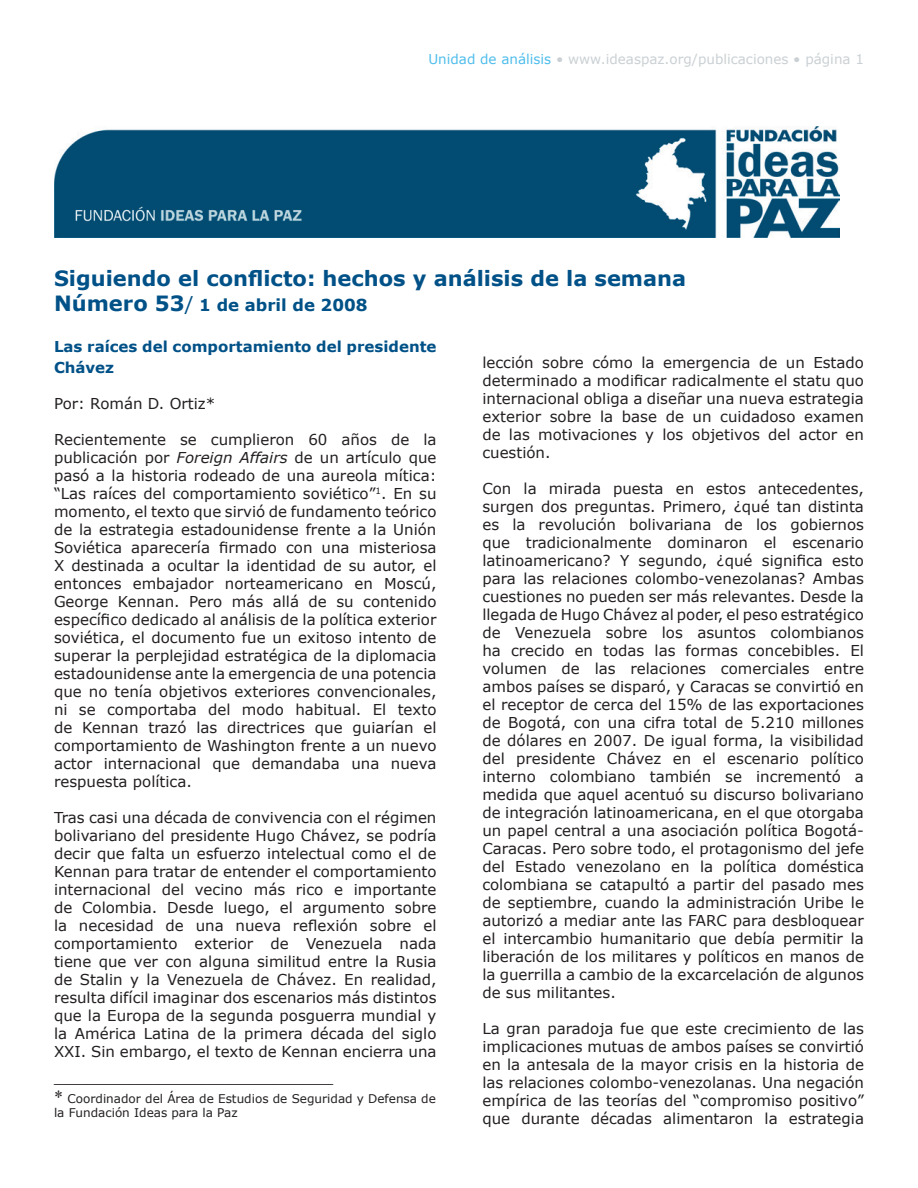
<style>
.page{position:relative;width:918px;height:1188px;background:#fff}
.page>*{position:absolute;margin:0;border:0;box-sizing:border-box;transform-origin:0 0}
.t1{font:700 21px "Verdana";color:#005187}
.t2{font:18px "Times New Roman";color:#231f20}
.t3{font:700 16.5px "Verdana";color:#005187}
.t4{font:15px/18px "Verdana";color:#231f20;text-align:justify}
.t5{font:700 15px/21.6px "Verdana";color:#005187}
.t6{font:13.5px "Verdana";color:#cad0d4}
.t7{font:12px/14.4px "Verdana";color:#231f20}
.s1{color:#4fbdec}
.s2{font-size:21px}
.s3{font-weight:400;font-size:19.5px}
.s4{font-style:italic}
.s5{font-family:"Times New Roman";font-size:18px}
</style>
<div class="page">
<img style="left:54px;top:126px;width:786px;height:112px">
<p class="t6" style="left:428px;top:51px;width:437px"><span class="s1">Unidad de análisis</span> • www.ideaspaz.org/publicaciones • página 1</p>
<h1 class="t1" style="left:54px;top:265px;width:634px">Siguiendo el conflicto: hechos y análisis de la semana</h1>
<p class="t3" style="left:54px;top:295px;width:315px"><span class="s2">Número 53</span><span class="s3">/</span> 1 de abril de 2008</p>
<p class="t5" style="left:54px;top:335px;width:384px">Las raíces del comportamiento del presidente<br>Chávez</p>
<p class="t4" style="left:54px;top:394px;width:163px">Por: Román D. Ortiz*</p>
<p class="t4" style="left:54px;top:430px;width:384px">Recientemente se cumplieron 60 años de la publicación por <span class="s4">Foreign Affairs</span> de un artículo que pasó a la historia rodeado de una aureola mítica: “Las raíces del comportamiento soviético”<sup>1</sup>. En su momento, el texto que sirvió de fundamento teórico de la estrategia estadounidense frente a la Unión Soviética aparecería firmado con una misteriosa X destinada a ocultar la identidad de su autor, el entonces embajador norteamericano en Moscú, George Kennan. Pero más allá de su contenido específico dedicado al análisis de la política exterior soviética, el documento fue un exitoso intento de superar la perplejidad estratégica de la diplomacia estadounidense ante la emergencia de una potencia que no tenía objetivos exteriores convencionales, ni se comportaba del modo habitual. El texto de Kennan trazó las directrices que guiarían el comportamiento de Washington frente a un nuevo actor internacional que demandaba una nueva respuesta política.</p>
<p class="t4" style="left:54px;top:808px;width:384px">Tras casi una década de convivencia con el régimen bolivariano del presidente Hugo Chávez, se podría decir que falta un esfuerzo intelectual como el de Kennan para tratar de entender el comportamiento internacional del vecino más rico e importante de Colombia. Desde luego, el argumento sobre la necesidad de una nueva reflexión sobre el comportamiento exterior de Venezuela nada tiene que ver con alguna similitud entre la Rusia de Stalin y la Venezuela de Chávez. En realidad, resulta difícil imaginar dos escenarios más distintos que la Europa de la segunda posguerra mundial y la América Latina de la primera década del siglo XXI. Sin embargo, el texto de Kennan encierra una</p>
<p class="t2" style="left:54px;top:1063px;width:280px">_______________________________</p>
<p class="t7" style="left:54px;top:1091px;width:383px"><span class="s5">*</span> Coordinador del Área de Estudios de Seguridad y Defensa de la Fundación Ideas para la Paz</p>
<p class="t4" style="left:482px;top:353px;width:383px">lección sobre cómo la emergencia de un Estado determinado a modificar radicalmente el statu quo internacional obliga a diseñar una nueva estrategia exterior sobre la base de un cuidadoso examen de las motivaciones y los objetivos del actor en cuestión.</p>
<p class="t4" style="left:482px;top:479px;width:383px">Con la mirada puesta en estos antecedentes, surgen dos preguntas. Primero, ¿qué tan distinta es la revolución bolivariana de los gobiernos que tradicionalmente dominaron el escenario latinoamericano? Y segundo, ¿qué significa esto para las relaciones colombo-venezolanas? Ambas cuestiones no pueden ser más relevantes. Desde la llegada de Hugo Chávez al poder, el peso estratégico de Venezuela sobre los asuntos colombianos ha crecido en todas las formas concebibles. El volumen de las relaciones comerciales entre ambos países se disparó, y Caracas se convirtió en el receptor de cerca del 15% de las exportaciones de Bogotá, con una cifra total de 5.210 millones de dólares en 2007. De igual forma, la visibilidad del presidente Chávez en el escenario político interno colombiano también se incrementó a medida que aquel acentuó su discurso bolivariano de integración latinoamericana, en el que otorgaba un papel central a una asociación política Bogotá-Caracas. Pero sobre todo, el protagonismo del jefe del Estado venezolano en la política doméstica colombiana se catapultó a partir del pasado mes de septiembre, cuando la administración Uribe le autorizó a mediar ante las FARC para desbloquear el intercambio humanitario que debía permitir la liberación de los militares y políticos en manos de la guerrilla a cambio de la excarcelación de algunos de sus militantes.</p>
<p class="t4" style="left:482px;top:1019px;width:383px">La gran paradoja fue que este crecimiento de las implicaciones mutuas de ambos países se convirtió en la antesala de la mayor crisis en la historia de las relaciones colombo-venezolanas. Una negación empírica de las teorías del “compromiso positivo” que durante décadas alimentaron la estrategia</p>
</div>
